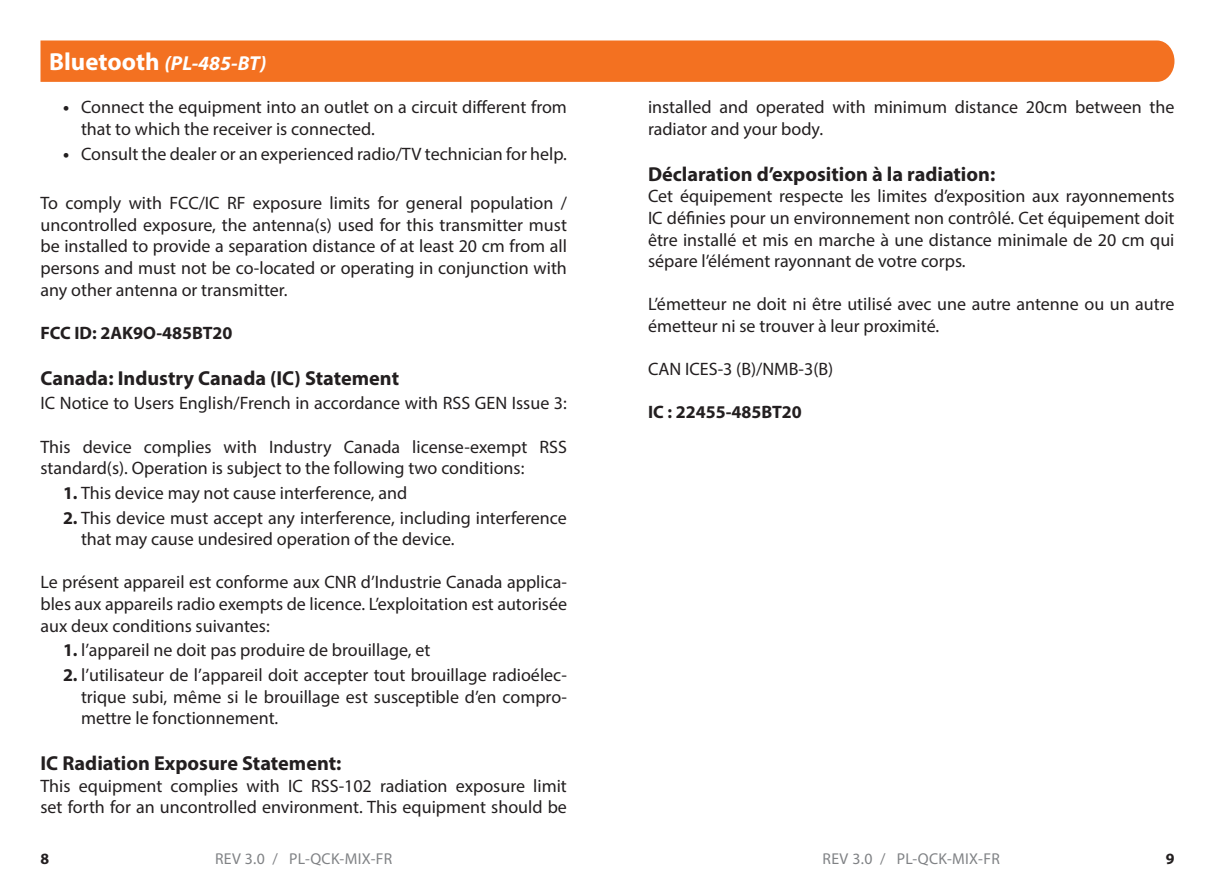
<style>
.page{position:relative;width:1215px;height:891px;background:#fff}
.page>*{position:absolute;margin:0;border:0;box-sizing:border-box;transform-origin:0 0}
.t1{font:700 20.25px "Myriad Pro";color:#231f20}
.t2{font:italic 700 20.25px "Myriad Pro";color:#fff}
.t3{font:18px/21.6px "Myriad Pro";color:#231f20}
.t4{font:700 18px "Myriad Pro";color:#231f20}
.t5{font:15.75px "Myriad Pro";letter-spacing:.02em;color:#808285}
.t6{font:700 15.75px "Myriad Pro";color:#231f20}
.s1{font-style:normal;font-size:24.75px}
.s2{font-weight:700}
</style>
<div class="page">
<div style="left:41px;top:40px;width:1133px;height:42px;background:#f37121"></div>
<p class="t2" style="left:49px;top:50px;width:219px"><span class="s1">Bluetooth</span> (PL-485-BT)</p>
<p class="t3" style="left:81px;top:96px;width:487px;text-indent:-18px"><span class="s2">•</span> Connect the equipment into an outlet on a circuit different from that to which the receiver is connected.</p>
<p class="t3" style="left:63px;top:143px;width:506px"><span class="s2">•</span> Consult the dealer or an experienced radio/TV technician for help.</p>
<p class="t3" style="left:40px;top:192px;width:528px;text-align:justify">To comply with FCC/IC RF exposure limits for general population / uncontrolled exposure, the antenna(s) used for this transmitter must be installed to provide a separation distance of at least 20 cm from all persons and must not be co-located or operating in conjunction with any other antenna or transmitter.</p>
<p class="t4" style="left:40px;top:321px;width:194px">FCC ID: 2AK9O-485BT20</p>
<p class="t1" style="left:40px;top:365px;width:360px">Canada: Industry Canada (IC) Statement</p>
<p class="t3" style="left:40px;top:392px;width:528px">IC Notice to Users English/French in accordance with RSS GEN Issue 3:</p>
<p class="t3" style="left:40px;top:435px;width:528px">This device complies with Industry Canada license-exempt RSS standard(s). Operation is subject to the following two conditions:</p>
<p class="t3" style="left:63px;top:482px;width:346px"><span class="s2">1.</span> This device may not cause interference, and</p>
<p class="t3" style="left:81px;top:507px;width:487px;text-indent:-18px"><span class="s2">2.</span> This device must accept any interference, including interference that may cause undesired operation of the device.</p>
<p class="t3" style="left:40px;top:571px;width:528px;text-align:justify">Le présent appareil est conforme aux CNR d’Industrie Canada applica&shy;bles aux appareils radio exempts de licence. L’exploitation est autorisée aux deux conditions suivantes:</p>
<p class="t3" style="left:63px;top:639px;width:369px"><span class="s2">1.</span> l’appareil ne doit pas produire de brouillage, et</p>
<p class="t3" style="left:81px;top:664px;width:488px;text-align:justify;text-indent:-18px"><span class="s2">2.</span> l’utilisateur de l’appareil doit accepter tout brouillage radioélec&shy;trique subi, même si le brouillage est susceptible d’en compro&shy;mettre le fonctionnement.</p>
<p class="t1" style="left:40px;top:750px;width:303px">IC Radiation Exposure Statement:</p>
<p class="t3" style="left:40px;top:775px;width:528px">This equipment complies with IC RSS-102 radiation exposure limit set forth for an uncontrolled environment. This equipment should be</p>
<p class="t6" style="left:40px;top:848px;width:10px">8</p>
<p class="t5" style="left:215px;top:849px;width:179px">REV 3.0 / PL-QCK-MIX-FR</p>
<p class="t3" style="left:648px;top:96px;width:528px">installed and operated with minimum distance 20cm between the radiator and your body.</p>
<p class="t1" style="left:648px;top:161px;width:349px">Déclaration d’exposition à la radiation:</p>
<p class="t3" style="left:648px;top:185px;width:528px;text-align:justify">Cet équipement respecte les limites d’exposition aux rayonnements IC définies pour un environnement non contrôlé. Cet équipement doit être installé et mis en marche à une distance minimale de 20 cm qui sépare l’élément rayonnant de votre corps.</p>
<p class="t3" style="left:648px;top:293px;width:528px">L’émetteur ne doit ni être utilisé avec une autre antenne ou un autre émetteur ni se trouver à leur proximité.</p>
<p class="t3" style="left:648px;top:358px;width:187px">CAN ICES-3 (B)/NMB-3(B)</p>
<p class="t4" style="left:648px;top:401px;width:155px">IC : 22455-485BT20</p>
<p class="t5" style="left:823px;top:849px;width:179px">REV 3.0 / PL-QCK-MIX-FR</p>
<p class="t6" style="left:1166px;top:848px;width:10px">9</p>
</div>
